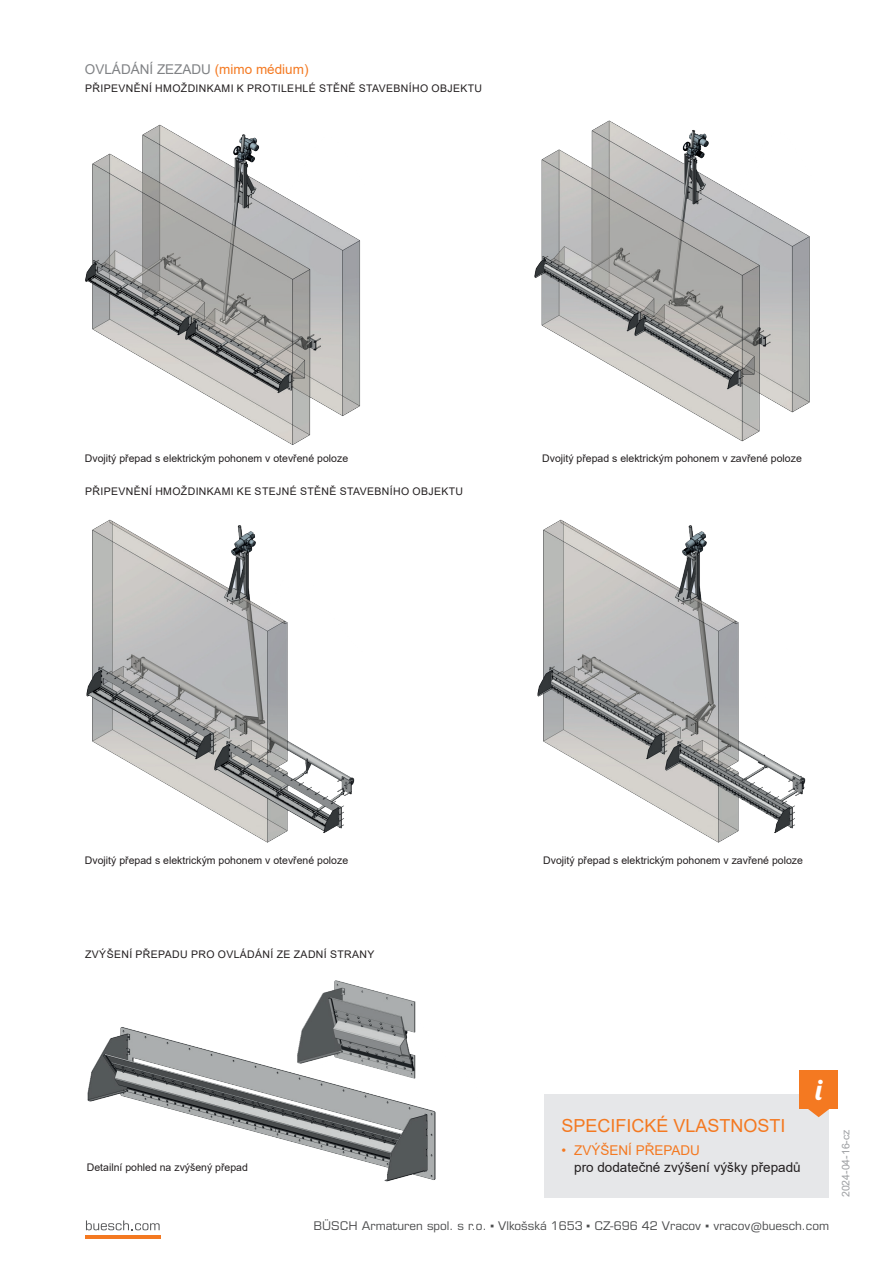
<style>
.page{position:relative;width:893px;height:1263px;background:#fff}
.page>*{position:absolute;margin:0;border:0;box-sizing:border-box;transform-origin:0 0}
.t1{font:28.5px "Lobster";color:#fff}
.t2{font:18px "Arial";color:#f47921}
.t3{font:13.5px "Arial";color:#231f20}
.t4{font:13.5px "Arial";color:#808285}
.t5{font:13.5px "Arial";color:#f47921}
.t6{font:12px "Eurostile LT Pro";color:#4b4c4d}
.t7{font:10.5px "Arial";color:#231f20}
.t8{font:10.5px "Arial";letter-spacing:.035em;color:#231f20}
.t9{font:10.5px "Arial";color:#9d9fa2}
.s1{color:#f47921}
.s2{font-family:"Arial"}
</style>
<div class="page">
<img style="left:85px;top:124px;width:275px;height:321px">
<img style="left:535px;top:120px;width:275px;height:322px">
<svg style="left:86px;top:1220px;width:74px;height:10px"></svg>
<hr style="left:85px;top:1236px;width:75px;height:3px;background:#f47921">
<img style="left:86px;top:519px;width:269px;height:324px">
<img style="left:537px;top:519px;width:269px;height:324px">
<img style="left:311px;top:980px;width:105px;height:33px">
<img style="left:87px;top:1013px;width:349px;height:169px">
<div style="left:544px;top:1094px;width:285px;height:103px;background:#e6e7e9"></div>
<svg style="left:807px;top:1108px;width:24px;height:9px"></svg>
<div style="left:799px;top:1070px;width:39px;height:38px;background:#f47921"></div>
<p class="t4" style="left:85px;top:60px;width:225px">OVLÁDÁNÍ ZEZADU <span class="s1">(mimo médium)</span></p>
<p class="t8" style="left:85px;top:81px;width:398px">PŘIPEVNĚNÍ HMOŽDINKAMI K PROTILEHLÉ STĚNĚ STAVEBNÍHO OBJEKTU</p>
<p class="t7" style="left:85px;top:451px;width:265px">Dvojitý přepad s elektrickým pohonem v otevřené poloze</p>
<p class="t7" style="left:542px;top:451px;width:261px">Dvojitý přepad s elektrickým pohonem v zavřené poloze</p>
<p class="t8" style="left:85px;top:484px;width:379px">PŘIPEVNĚNÍ HMOŽDINKAMI KE STEJNÉ STĚNĚ STAVEBNÍHO OBJEKTU</p>
<p class="t7" style="left:85px;top:853px;width:265px">Dvojitý přepad s elektrickým pohonem v otevřené poloze</p>
<p class="t7" style="left:543px;top:853px;width:261px">Dvojitý přepad s elektrickým pohonem v zavřené poloze</p>
<p class="t8" style="left:85px;top:947px;width:291px">ZVÝŠENÍ PŘEPADU PRO OVLÁDÁNÍ ZE ZADNÍ STRANY</p>
<p class="t7" style="left:87px;top:1159px;width:163px">Detailní pohled na zvýšený přepad</p>
<h2 class="t2" style="left:561px;top:1114px;width:226px">SPECIFICKÉ VLASTNOSTI</h2>
<p class="t5" style="left:561px;top:1141px;width:140px">• ZVÝŠENÍ PŘEPADU</p>
<p class="t3" style="left:574px;top:1158px;width:228px">pro dodatečné zvýšení výšky přepadů</p>
<h1 class="t1" style="left:816px;top:1072px;width:7px">i</h1>
<p class="t6" style="left:314px;top:1219px;width:517px">BÜSCH Armaturen spol. s r.o. <span class="s2">▪</span> Vlkošská 1653 <span class="s2">▪</span> CZ-696 42 Vracov <span class="s2">▪</span> vracov@buesch.com</p>
<p class="t9" style="left:839px;top:1197px;width:69px;rotate:-90deg">2024-04-16-cz</p>
</div>
